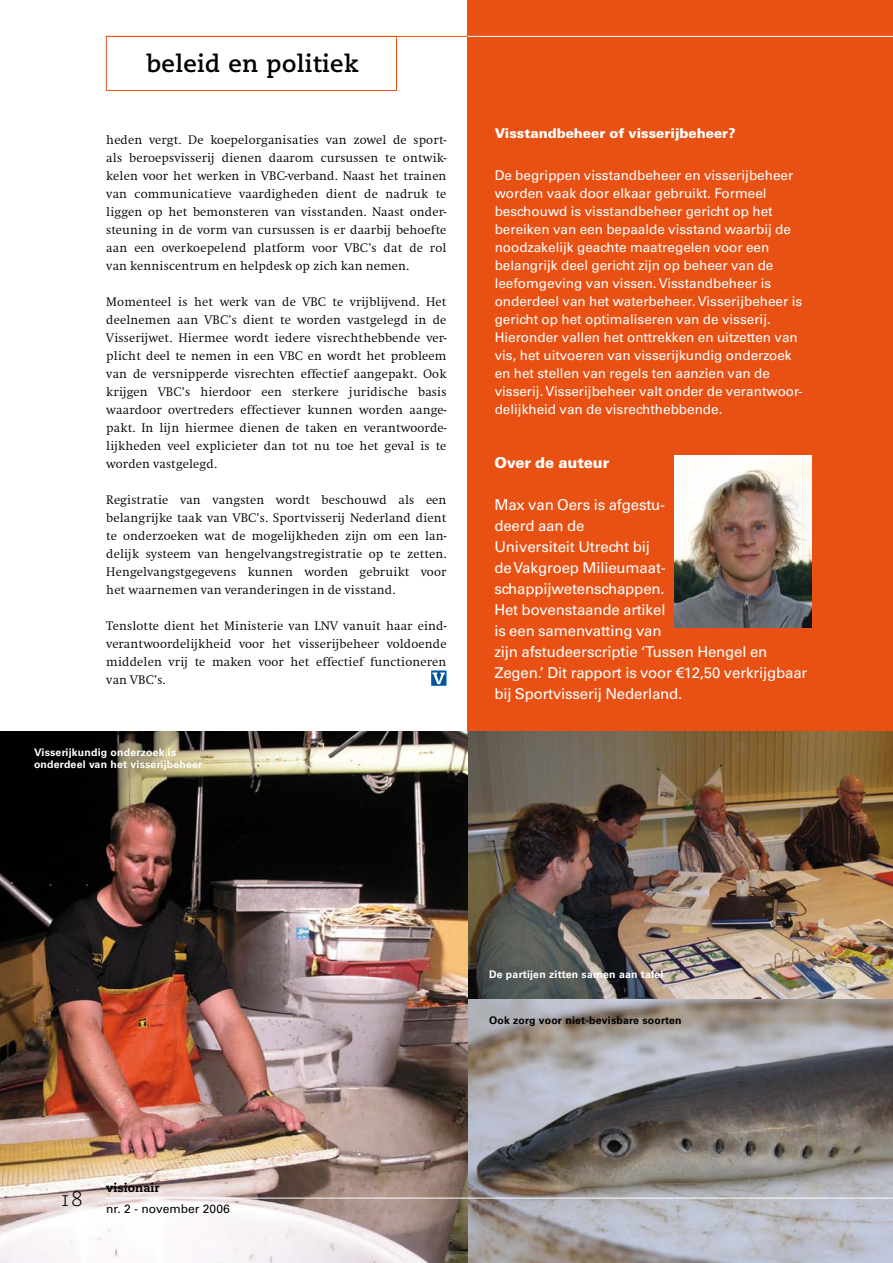
<style>
.page{position:relative;width:893px;height:1263px;background:#fff}
.page>*{position:absolute;margin:0;border:0;box-sizing:border-box;transform-origin:0 0}
.t1{font:24px "Caecilia Bold Os F";letter-spacing:.02em;color:#000}
.t2{font:21px "Caecilia Light Os F";color:#000}
.t3{font:15px/21px "Univers";letter-spacing:-.01em;color:#fff}
.t4{font:900 15px "Univers";letter-spacing:-.01em;color:#fff}
.t5{font:13.5px/18px "Univers";color:#fff}
.t6{font:900 13.5px "Univers";color:#fff}
.t7{font:300 12.9px/18px "Swift";letter-spacing:.01em;color:#000;text-align:justify}
.t8{font:12px "Univers";color:#000}
.t9{font:12px "Caecilia Heavy Os F";color:#000}
.t10{font:700 10.5px/12px "Univers";letter-spacing:.02em;color:#fff}
.t11{font:700 10.5px "Univers";letter-spacing:.02em;color:#000}
.s1{font-family:"Linotype Euro Font Ato F"}
</style>
<div class="page">
<div style="left:106px;top:36px;width:291px;height:55px;background:#fff;border:1px solid #e85113"></div>
<hr style="left:106px;top:36px;width:362px;height:1px;background:#e85113">
<div style="left:468px;top:0;width:425px;height:736px;background:#e85113"></div>
<img style="left:468px;top:731px;width:425px;height:269px">
<img style="left:468px;top:1000px;width:425px;height:263px">
<img style="left:0;top:731px;width:468px;height:532px">
<hr style="left:468px;top:36px;width:425px;height:1px;background:#fff">
<img style="left:674px;top:455px;width:138px;height:173px">
<hr style="left:106px;top:1198px;width:787px;height:1px;background:#fff">
<svg style="left:431px;top:670px;width:15px;height:16px"></svg>
<svg style="left:433px;top:672px;width:12px;height:12px"></svg>
<h1 class="t1" style="left:146px;top:49px;width:214px">beleid en politiek</h1>
<p class="t7" style="left:106px;top:131px;width:342px">heden vergt. De koepelorganisaties van zowel de sport&shy;als beroepsvisserij dienen daarom cursussen te ontwik&shy;kelen voor het werken in VBC-verband. Naast het trainen van communicatieve vaardigheden dient de nadruk te liggen op het bemonsteren van visstanden. Naast onder&shy;steuning in de vorm van cursussen is er daarbij behoefte aan een overkoepelend platform voor VBC’s dat de rol van kenniscentrum en helpdesk op zich kan nemen.</p>
<p class="t7" style="left:106px;top:293px;width:342px">Momenteel is het werk van de VBC te vrijblijvend. Het deelnemen aan VBC’s dient te worden vastgelegd in de Visserijwet. Hiermee wordt iedere visrechthebbende ver&shy;plicht deel te nemen in een VBC en wordt het probleem van de versnipperde visrechten effectief aangepakt. Ook krijgen VBC’s hierdoor een sterkere juridische basis waardoor overtreders effectiever kunnen worden aange&shy;pakt. In lijn hiermee dienen de taken en verantwoorde&shy;lijkheden veel explicieter dan tot nu toe het geval is te worden vastgelegd.</p>
<p class="t7" style="left:106px;top:491px;width:342px">Registratie van vangsten wordt beschouwd als een belangrijke taak van VBC’s. Sportvisserij Nederland dient te onderzoeken wat de mogelijkheden zijn om een lan&shy;delijk systeem van hengelvangstregistratie op te zetten.<br>Hengelvangstgegevens kunnen worden gebruikt voor het waarnemen van veranderingen in de visstand.</p>
<p class="t7" style="left:106px;top:617px;width:342px">Tenslotte dient het Ministerie van LNV vanuit haar eind&shy;verantwoordelijkheid voor het visserijbeheer voldoende middelen vrij te maken voor het effectief functioneren van VBC’s.</p>
<p class="t10" style="left:34px;top:747px;width:170px">Visserijkundig onderzoek is onderdeel van het visserijbeheer</p>
<p class="t6" style="left:495px;top:125px;width:243px">Visstandbeheer of visserijbeheer?</p>
<p class="t5" style="left:495px;top:166px;width:310px">De begrippen visstandbeheer en visserijbeheer worden vaak door elkaar gebruikt. Formeel beschouwd is visstandbeheer gericht op het bereiken van een bepaalde visstand waarbij de noodzakelijk geachte maatregelen voor een belangrijk deel gericht zijn op beheer van de leefomgeving van vissen. Visstandbeheer is onderdeel van het waterbeheer. Visserijbeheer is gericht op het optimaliseren van de visserij.<br>Hieronder vallen het onttrekken en uitzetten van vis, het uitvoeren van visserijkundig onderzoek en het stellen van regels ten aanzien van de visserij. Visserijbeheer valt onder de verantwoor&shy;delijkheid van de visrechthebbende.</p>
<p class="t4" style="left:494px;top:453px;width:117px">Over de auteur</p>
<p class="t3" style="left:494px;top:494px;width:315px">Max van Oers is afgestu-<br>deerd aan de<br>Universiteit Utrecht bij<br>de Vakgroep Milieumaat&shy;schappijwetenschappen.<br>Het bovenstaande artikel<br>is een samenvatting van<br>zijn afstudeerscriptie ‘Tussen Hengel en<br>Zegen.’ Dit rapport is voor <span class="s1">3</span>12,50 verkrijgbaar bij Sportvisserij Nederland.</p>
<h2 class="t2" style="left:60px;top:1186px;width:25px">18</h2>
<p class="t9" style="left:106px;top:1180px;width:55px">visionair</p>
<p class="t8" style="left:106px;top:1201px;width:125px">nr. 2 - november 2006</p>
<p class="t10" style="left:489px;top:968px;width:176px">De partijen zitten samen aan tafel</p>
<p class="t11" style="left:489px;top:1014px;width:194px">Ook zorg voor niet-bevisbare soorten</p>
</div>
